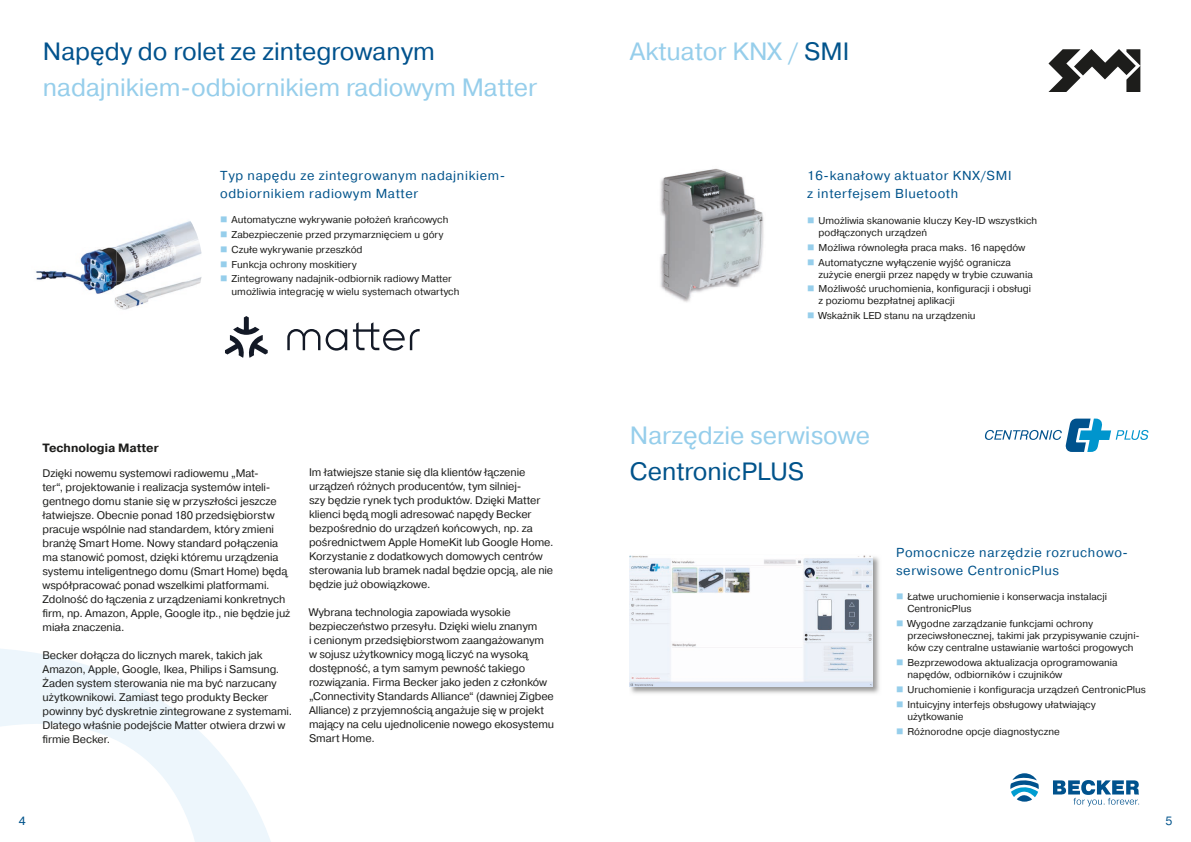
<style>
.page{position:relative;width:1191px;height:842px;background:#fff}
.page>*{position:absolute;margin:0;border:0;box-sizing:border-box;transform-origin:0 0}
.t1{font:25px "Pragmatica";color:#96ceeb}
.t2{font:25px "Pragmatica";color:#00528d}
.t3{font:25px "Pragmatica";color:#00538b}
.t4{font:13px/18px "Pragmatica";letter-spacing:.05em;color:#00538b}
.t5{font:700 12px "Pragmatica";color:#1d1d1b}
.t6{font:12px "Pragmatica";color:#00538b}
.t7{font:11px/14px "Pragmatica";letter-spacing:-.01em;color:#1d1d1b}
.t8{font:10px/12px "Pragmatica";color:#1d1d1b}
.s1{color:#96ceeb}
.s2{color:#00538b}
</style>
<div class="page">
<svg style="left:1053px;top:780px;width:86px;height:26px"></svg>
<svg style="left:1010px;top:773px;width:28px;height:29px"></svg>
<svg style="left:0;top:649px;width:271px;height:193px"></svg>
<svg style="left:225px;top:316px;width:195px;height:42px"></svg>
<svg style="left:985px;top:419px;width:163px;height:33px"></svg>
<img style="left:660px;top:168px;width:104px;height:134px">
<img style="left:630px;top:556px;width:250px;height:138px">
<img style="left:629px;top:555px;width:243px;height:132px">
<svg style="left:1048px;top:49px;width:92px;height:43px"></svg>
<img style="left:116px;top:221px;width:84px;height:26px">
<img style="left:36px;top:247px;width:166px;height:35px">
<img style="left:82px;top:282px;width:119px;height:28px">
<h1 class="t2" style="left:43px;top:36px;width:393px">Napędy do rolet ze zintegrowanym</h1>
<h1 class="t1" style="left:43px;top:72px;width:496px">nadajnikiem-odbiornikiem radiowym Matter</h1>
<p class="t4" style="left:220px;top:167px;width:286px">Typ napędu ze zintegrowanym nadajnikiem&shy;odbiornikiem radiowym Matter</p>
<p class="t8" style="left:220px;top:214px;width:230px"><span class="s1">■</span> Automatyczne wykrywanie położeń krańcowych</p>
<p class="t8" style="left:220px;top:229px;width:225px"><span class="s1">■</span> Zabezpieczenie przed przymarznięciem u góry</p>
<p class="t8" style="left:220px;top:244px;width:144px"><span class="s1">■</span> Czułe wykrywanie przeszkód</p>
<p class="t8" style="left:220px;top:258px;width:138px"><span class="s1">■</span> Funkcja ochrony moskitiery</p>
<p class="t8" style="left:231px;top:273px;width:229px;text-indent:-11px"><span class="s1">■</span> Zintegrowany nadajnik-odbiornik radiowy Matter umożliwia integrację w wielu systemach otwartych</p>
<p class="t5" style="left:43px;top:440px;width:118px">Technologia Matter</p>
<p class="t7" style="left:43px;top:466px;width:249px">Dzięki nowemu systemowi radiowemu „Mat-<br>ter“, projektowanie i realizacja systemów inteli&shy;gentnego domu stanie się w przyszłości jeszcze łatwiejsze. Obecnie ponad 180 przedsiębiorstw pracuje wspólnie nad standardem, który zmieni branżę Smart Home. Nowy standard połączenia ma stanowić pomost, dzięki któremu urządzenia systemu inteligentnego domu (Smart Home) będą współpracować ponad wszelkimi platformami.<br>Zdolność do łączenia z urządzeniami konkretnych firm, np. Amazon, Apple, Google itp., nie będzie już miała znaczenia.</p>
<p class="t7" style="left:43px;top:648px;width:251px">Becker dołącza do licznych marek, takich jak Amazon, Apple, Google, Ikea, Philips i Samsung.<br>Żaden system sterowania nie ma być narzucany użytkownikowi. Zamiast tego produkty Becker powinny być dyskretnie zintegrowane z systemami.<br>Dlatego właśnie podejście Matter otwiera drzwi w firmie Becker.</p>
<p class="t7" style="left:309px;top:465px;width:246px">Im łatwiejsze stanie się dla klientów łączenie urządzeń różnych producentów, tym silniej-<br>szy będzie rynek tych produktów. Dzięki Matter klienci będą mogli adresować napędy Becker bezpośrednio do urządzeń końcowych, np. za pośrednictwem Apple HomeKit lub Google Home.<br>Korzystanie z dodatkowych domowych centrów sterowania lub bramek nadal będzie opcją, ale nie będzie już obowiązkowe.</p>
<p class="t7" style="left:309px;top:605px;width:246px">Wybrana technologia zapowiada wysokie bezpieczeństwo przesyłu. Dzięki wielu znanym<br>i cenionym przedsiębiorstwom zaangażowanym w sojusz użytkownicy mogą liczyć na wysoką dostępność, a tym samym pewność takiego rozwiązania. Firma Becker jako jeden z członków „Connectivity Standards Alliance“ (dawniej Zigbee Alliance) z przyjemnością angażuje się w projekt mający na celu ujednolicenie nowego ekosystemu Smart Home.</p>
<h1 class="t1" style="left:630px;top:36px;width:221px">Aktuator KNX / <span class="s2">SMI</span></h1>
<p class="t4" style="left:807px;top:167px;width:206px">16-kanałowy aktuator KNX/SMI z interfejsem Bluetooth</p>
<p class="t8" style="left:818px;top:215px;width:220px;text-indent:-11px"><span class="s1">■</span> Umożliwia skanowanie kluczy Key-ID wszystkich podłączonych urządzeń</p>
<p class="t8" style="left:807px;top:241px;width:220px"><span class="s1">■</span> Możliwa równoległa praca maks. 16 napędów</p>
<p class="t8" style="left:818px;top:256px;width:216px;text-indent:-11px"><span class="s1">■</span> Automatyczne wyłączenie wyjść ogranicza zużycie energii przez napędy w trybie czuwania</p>
<p class="t8" style="left:818px;top:283px;width:214px;text-indent:-11px"><span class="s1">■</span> Możliwość uruchomienia, konfiguracji i obsługi z poziomu bezpłatnej aplikacji</p>
<p class="t8" style="left:807px;top:310px;width:170px"><span class="s1">■</span> Wskaźnik LED stanu na urządzeniu</p>
<h1 class="t1" style="left:630px;top:420px;width:242px">Narzędzie serwisowe</h1>
<h1 class="t3" style="left:630px;top:456px;width:176px">CentronicPLUS</h1>
<p class="t4" style="left:896px;top:544px;width:233px">Pomocnicze narzędzie rozruchowo&shy;serwisowe CentronicPlus</p>
<p class="t8" style="left:907px;top:591px;width:201px;text-indent:-11px"><span class="s1">■</span> Łatwe uruchomienie i konserwacja instalacji<br>CentronicPlus</p>
<p class="t8" style="left:907px;top:618px;width:234px;text-indent:-11px"><span class="s1">■</span> Wygodne zarządzanie funkcjami ochrony przeciwsłonecznej, takimi jak przypisywanie czujni&shy;ków czy centralne ustawianie wartości progowych</p>
<p class="t8" style="left:907px;top:657px;width:212px;text-indent:-11px"><span class="s1">■</span> Bezprzewodowa aktualizacja oprogramowania napędów, odbiorników i czujników</p>
<p class="t8" style="left:896px;top:684px;width:251px"><span class="s1">■</span> Uruchomienie i konfiguracja urządzeń CentronicPlus</p>
<p class="t8" style="left:907px;top:698px;width:190px;text-indent:-11px"><span class="s1">■</span> Intuicyjny interfejs obsługowy ułatwiający użytkowanie</p>
<p class="t8" style="left:896px;top:725px;width:165px"><span class="s1">■</span> Różnorodne opcje diagnostyczne</p>
<p class="t6" style="left:19px;top:813px;width:8px">4</p>
<p class="t6" style="left:1165px;top:813px;width:8px">5</p>
</div>
